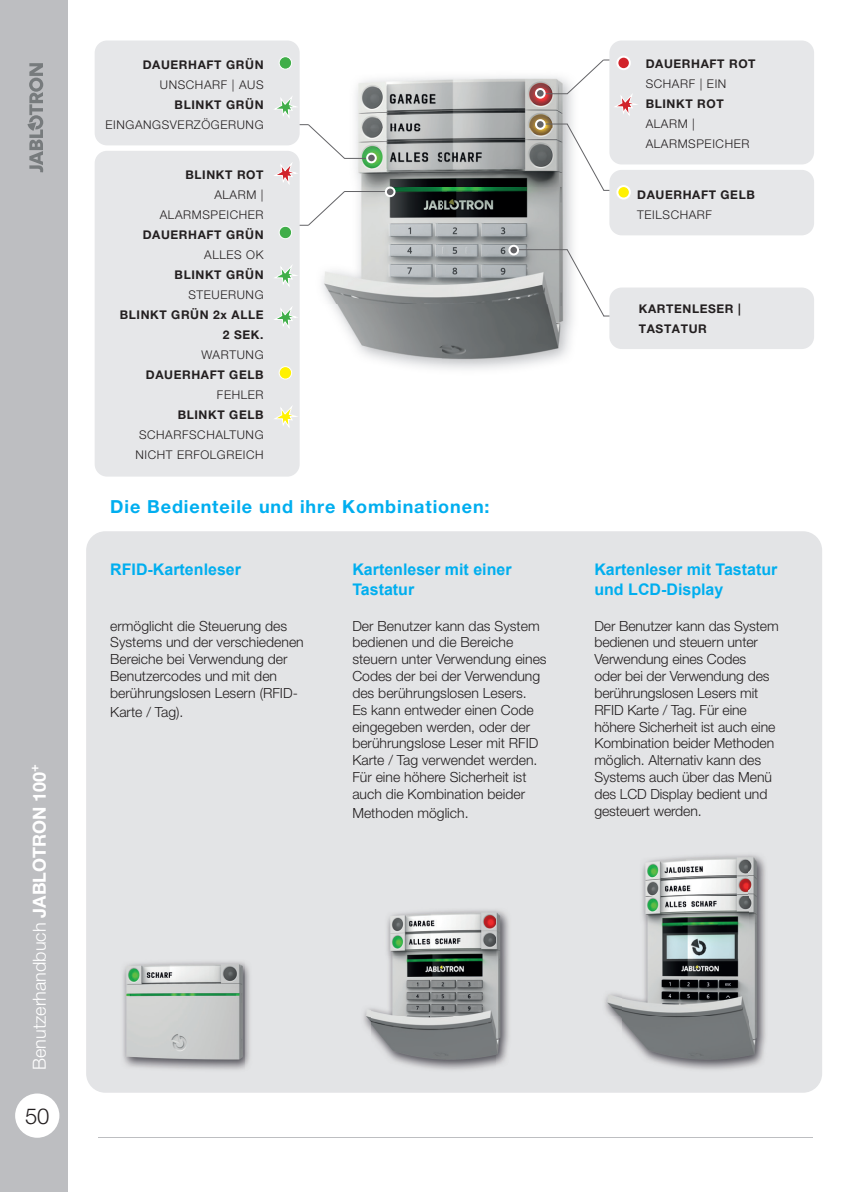
<style>
.page{position:relative;width:844px;height:1192px;background:#fff}
.page>*{position:absolute;margin:0;border:0;box-sizing:border-box;transform-origin:0 0}
.t1{font:300 22px "Helvetica Neue LT Pro";color:#231f20}
.t2{font:700 18px "Helvetica Neue LT Pro";letter-spacing:.05em;color:#00aeef}
.t3{font:300 18px "Helvetica Neue LT Pro";color:#fff}
.t4{font:700 16px/19.2px "Arial";color:#00aeef}
.t5{font:300 14px/16.8px "Helvetica Neue LT Pro";color:#231f20}
.t6{font:700 12px/20px "Helvetica Neue LT Pro";letter-spacing:.05em;color:#231f20;text-align:right}
.t7{font:300 12px/20px "Helvetica Neue LT Pro";letter-spacing:.05em;color:#231f20;text-align:right}
.s1{font-weight:700}
</style>
<div class="page">
<div style="left:0;top:0;width:68px;height:1192px;background:#bdbec1"></div>
<svg style="left:27px;top:63px;width:16px;height:109px"></svg>
<div style="left:15px;top:1093px;width:44px;height:44px;background:#fff;border-radius:50%"></div>
<div style="left:86px;top:531px;width:736px;height:561px;background:#e3e4e6"></div>
<img style="left:120px;top:837px;width:690px;height:238px">
<img style="left:319px;top:73px;width:249px;height:290px">
<div style="left:367px;top:154px;width:9px;height:8px;background:#636366;border-radius:50%"></div>
<div style="left:366px;top:153px;width:11px;height:10px;border:2px solid #fff;border-radius:50%"></div>
<hr style="left:344px;top:191px;width:41px;height:1px;background:#636366">
<div style="left:386px;top:187px;width:8px;height:9px;background:#636366;border-radius:50%"></div>
<div style="left:385px;top:186px;width:10px;height:11px;border:2px solid #fff;border-radius:50%"></div>
<div style="left:96px;top:41px;width:202px;height:103px;background:#e6e7e9;border-radius:11px"></div>
<div style="left:95px;top:40px;width:204px;height:105px;border:2px solid #e6e7e9;border-radius:11px"></div>
<div style="left:279px;top:57px;width:12px;height:12px;background:#40ae49;border-radius:50%"></div>
<div style="left:278px;top:56px;width:14px;height:14px;border:1px solid #fff;border-radius:50%"></div>
<div style="left:96px;top:152px;width:202px;height:323px;background:#e6e7e9;border-radius:11px"></div>
<div style="left:95px;top:151px;width:204px;height:325px;border:2px solid #e6e7e9;border-radius:11px"></div>
<div style="left:536px;top:89px;width:8px;height:9px;background:#636366;border-radius:50%"></div>
<div style="left:535px;top:88px;width:10px;height:11px;border:2px solid #fff;border-radius:50%"></div>
<div style="left:536px;top:120px;width:8px;height:9px;background:#636366;border-radius:50%"></div>
<div style="left:535px;top:119px;width:10px;height:11px;border:2px solid #fff;border-radius:50%"></div>
<hr style="left:517px;top:249px;width:50px;height:1px;background:#636366">
<svg style="left:566px;top:248px;width:43px;height:69px"></svg>
<div style="left:509px;top:246px;width:9px;height:8px;background:#636366;border-radius:50%"></div>
<div style="left:508px;top:245px;width:11px;height:10px;border:2px solid #fff;border-radius:50%"></div>
<div style="left:610px;top:41px;width:202px;height:122px;background:#e6e7e9;border-radius:11px"></div>
<div style="left:609px;top:40px;width:204px;height:124px;border:2px solid #e6e7e9;border-radius:11px"></div>
<div style="left:616px;top:56px;width:14px;height:14px;border:2px solid #fff;border-radius:50%"></div>
<div style="left:279px;top:226px;width:12px;height:13px;background:#40ae49;border-radius:50%"></div>
<div style="left:278px;top:226px;width:14px;height:13px;border:1px solid #fff;border-radius:50%"></div>
<svg style="left:274px;top:262px;width:26px;height:27px"></svg>
<svg style="left:274px;top:304px;width:26px;height:27px"></svg>
<div style="left:279px;top:367px;width:12px;height:12px;background:#fff101;border-radius:50%"></div>
<div style="left:278px;top:366px;width:14px;height:13px;border:1px solid #fff;border-radius:50%"></div>
<svg style="left:274px;top:403px;width:26px;height:27px"></svg>
<svg style="left:271px;top:93px;width:96px;height:133px"></svg>
<svg style="left:544px;top:59px;width:97px;height:133px"></svg>
<div style="left:610px;top:171px;width:202px;height:63px;background:#e6e7e9;border-radius:11px"></div>
<div style="left:609px;top:170px;width:204px;height:65px;border:2px solid #e6e7e9;border-radius:11px"></div>
<div style="left:617px;top:186px;width:12px;height:12px;background:#fff101;border-radius:50%"></div>
<div style="left:616px;top:185px;width:14px;height:14px;border:2px solid #fff;border-radius:50%"></div>
<div style="left:610px;top:288px;width:202px;height:60px;background:#e6e7e9;border-radius:11px"></div>
<div style="left:609px;top:287px;width:204px;height:62px;border:2px solid #e6e7e9;border-radius:11px"></div>
<p class="t3" style="left:33px;top:1070px;width:308px;rotate:-90deg">Benutzerhandbuch <span class="s1">JABLOTRON 100</span><sup>+</sup></p>
<h1 class="t1" style="left:25px;top:1107px;width:26px">50</h1>
<p class="t6" style="left:143px;top:56px;width:122px">DAUERHAFT GRÜN</p>
<p class="t7" style="left:160px;top:76px;width:105px">UNSCHARF | AUS</p>
<p class="t6" style="left:174px;top:96px;width:90px">BLINKT GRÜN</p>
<p class="t7" style="left:105px;top:116px;width:159px">EINGANGSVERZÖGERUNG</p>
<p class="t6" style="left:185px;top:166px;width:80px">BLINKT ROT</p>
<p class="t7" style="left:160px;top:186px;width:105px">ALARM |<br>ALARMSPEICHER</p>
<p class="t6" style="left:143px;top:226px;width:122px">DAUERHAFT GRÜN</p>
<p class="t7" style="left:204px;top:246px;width:61px">ALLES OK</p>
<p class="t6" style="left:174px;top:266px;width:90px">BLINKT GRÜN</p>
<p class="t7" style="left:188px;top:286px;width:77px">STEUERUNG</p>
<p class="t6" style="left:120px;top:306px;width:145px">BLINKT GRÜN 2x ALLE<br>2 SEK.</p>
<p class="t7" style="left:201px;top:346px;width:64px">WARTUNG</p>
<p class="t6" style="left:146px;top:366px;width:119px">DAUERHAFT GELB</p>
<p class="t7" style="left:217px;top:386px;width:48px">FEHLER</p>
<p class="t6" style="left:178px;top:406px;width:87px">BLINKT GELB</p>
<p class="t7" style="left:135px;top:426px;width:130px;text-align:center">SCHARFSCHALTUNG<br>NICHT ERFOLGREICH</p>
<p class="t2" style="left:110px;top:500px;width:381px">Die Bedienteile und ihre Kombinationen:</p>
<p class="t4" style="left:110px;top:560px;width:132px">RFID-Kartenleser</p>
<p class="t5" style="left:110px;top:619px;width:195px">ermöglicht die Steuerung des<br>Systems und der verschiedenen<br>Bereiche bei Verwendung der<br>Benutzercodes und mit den berührungslosen Lesern (RFID-</p>
<p class="t5" style="left:110px;top:705px;width:75px">Karte / Tag).</p>
<p class="t4" style="left:352px;top:560px;width:161px">Kartenleser mit einer<br>Tastatur</p>
<p class="t5" style="left:352px;top:619px;width:196px">Der Benutzer kann das System bedienen und die Bereiche steuern unter Verwendung eines<br>Codes der bei der Verwendung des berührungslosen Lesers.<br>Es kann entweder einen Code eingegeben werden, oder der berührungslose Leser mit RFID<br>Karte / Tag verwendet werden.<br>Für eine höhere Sicherheit ist auch die Kombination beider</p>
<p class="t5" style="left:352px;top:806px;width:118px">Methoden möglich.</p>
<p class="t6" style="left:645px;top:55px;width:111px">DAUERHAFT ROT</p>
<p class="t7" style="left:645px;top:75px;width:82px">SCHARF | EIN</p>
<p class="t6" style="left:645px;top:95px;width:80px">BLINKT ROT</p>
<p class="t7" style="left:645px;top:115px;width:105px;text-align:left">ALARM |<br>ALARMSPEICHER</p>
<p class="t6" style="left:637px;top:186px;width:119px">DAUERHAFT GELB</p>
<p class="t7" style="left:637px;top:205px;width:76px">TEILSCHARF</p>
<p class="t6" style="left:638px;top:300px;width:103px;text-align:left">KARTENLESER |<br>TASTATUR</p>
<p class="t4" style="left:594px;top:560px;width:184px">Kartenleser mit Tastatur und LCD-Display</p>
<p class="t5" style="left:594px;top:619px;width:186px">Der Benutzer kann das System bedienen und steuern unter<br>Verwendung eines Codes<br>oder bei der Verwendung des berührungslosen Lesers mit<br>RFID Karte / Tag. Für eine höhere Sicherheit ist auch eine<br>Kombination beider Methoden möglich. Alternativ kann des<br>Systems auch über das Menü des LCD Display bedient und gesteuert werden.</p>
</div>
